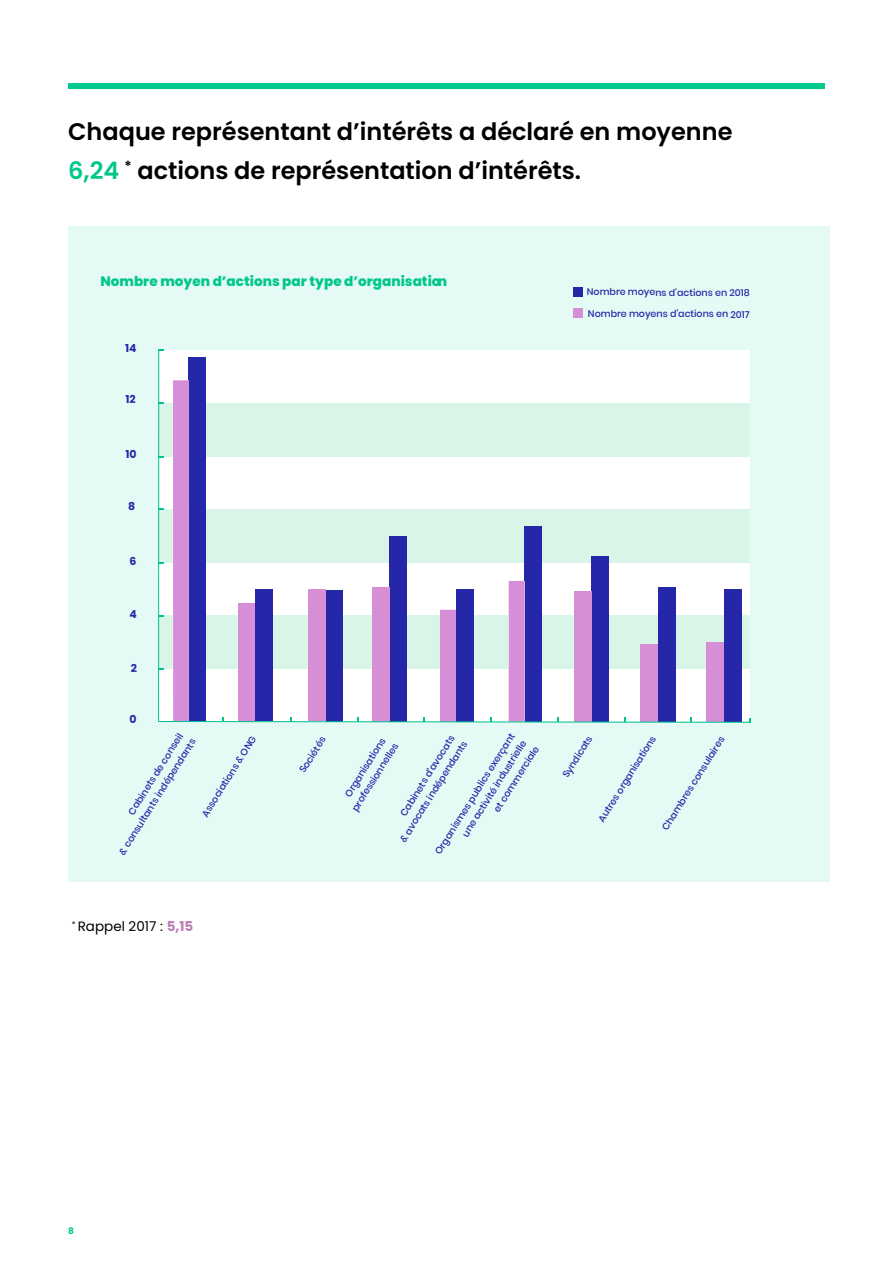
<style>
.page{position:relative;width:893px;height:1263px;background:#fff}
.page>*{position:absolute;margin:0;border:0;box-sizing:border-box;transform-origin:0 0}
.t1{font:600 24px/38.4px "Poppins";color:#000}
.t2{font:800 13.65px "Poppins";color:#00c78c}
.t3{font:13.5px "Poppins";color:#000}
.t4{font:700 10.95px "Poppins";color:#2626a8}
.t5{font:500 9.6px/13.6px "Poppins";letter-spacing:-.005em;color:#2626a8;text-align:right}
.t6{font:700 9px "Poppins";color:#00c78b}
.s1{color:#00c78b}
.s2{font-weight:700;color:#bb7db5}
</style>
<div class="page">
<div style="left:68px;top:83px;width:757px;height:6px;background:#00c78b"></div>
<div style="left:68px;top:226px;width:762px;height:656px;background:#e6faf5"></div>
<div style="left:159px;top:563px;width:591px;height:53px;background:#fff"></div>
<div style="left:159px;top:457px;width:591px;height:54px;background:#fff"></div>
<div style="left:159px;top:350px;width:591px;height:54px;background:#fff"></div>
<div style="left:159px;top:403px;width:591px;height:54px;background:#d9f5e8"></div>
<div style="left:159px;top:509px;width:591px;height:54px;background:#d9f5e8"></div>
<div style="left:188px;top:357px;width:18px;height:364px;background:#2626a8"></div>
<div style="left:390px;top:536px;width:17px;height:185px;background:#2626a8"></div>
<div style="left:525px;top:526px;width:17px;height:195px;background:#2626a8"></div>
<div style="left:591px;top:557px;width:18px;height:165px;background:#2626a8"></div>
<hr style="left:158px;top:350px;width:1px;height:371px;background:#00c28c">
<div style="left:173px;top:380px;width:16px;height:341px;background:#d68fd6"></div>
<div style="left:574px;top:287px;width:9px;height:10px;background:#2626a8"></div>
<div style="left:574px;top:308px;width:9px;height:10px;background:#d68fd6"></div>
<svg style="left:159px;top:581px;width:591px;height:142px"></svg>
<h1 class="t1" style="left:68px;top:113px;width:666px">Chaque représentant d’intérêts a déclaré en moyenne<br><span class="s1">6,24</span> <sup>*</sup> actions de représentation d’intérêts.</h1>
<h2 class="t2" style="left:100px;top:273px;width:348px">Nombre moyen d’actions par type d’organisation</h2>
<p class="t4" style="left:125px;top:342px;width:13px">14</p>
<p class="t4" style="left:125px;top:393px;width:12px">12</p>
<p class="t4" style="left:125px;top:448px;width:13px">10</p>
<p class="t4" style="left:128px;top:500px;width:9px">8</p>
<p class="t4" style="left:130px;top:554px;width:8px">6</p>
<p class="t4" style="left:130px;top:608px;width:9px">4</p>
<p class="t4" style="left:131px;top:661px;width:8px">2</p>
<p class="t4" style="left:130px;top:712px;width:9px">0</p>
<p class="t5" style="left:587px;top:285px;width:164px">Nombre moyens d’actions en 2018</p>
<p class="t5" style="left:588px;top:307px;width:163px">Nombre moyens d’actions en 2017</p>
<p class="t5" style="left:104px;top:843px;width:137px;rotate:-58deg">Cabinets de conseil<br>&amp; consultants indépendants</p>
<p class="t5" style="left:432px;top:850px;width:145px;rotate:-58deg">Organismes publics exerçant une activité industrielle<br>et commerciale</p>
<p class="t5" style="left:559px;top:773px;width:49px;rotate:-58deg">Syndicats</p>
<p class="t5" style="left:199px;top:812px;width:95px;rotate:-58deg">Associations &amp; ONG</p>
<p class="t5" style="left:296px;top:768px;width:42px;rotate:-58deg">Sociétés</p>
<p class="t5" style="left:385px;top:831px;width:119px;rotate:-58deg">Cabinets d’avocats<br>&amp; avocats indépendants</p>
<p class="t5" style="left:659px;top:826px;width:110px;rotate:-58deg">Chambres consulaires</p>
<p class="t5" style="left:595px;top:817px;width:101px;rotate:-58deg">Autres organisations</p>
<p class="t5" style="left:337px;top:800px;width:80px;rotate:-58deg">Organisations professionnelles</p>
<h3 class="t3" style="left:72px;top:918px;width:123px"><sup>*</sup> Rappel 2017 : <span class="s2">5,15</span></h3>
<p class="t6" style="left:68px;top:1225px;width:7px">8</p>
</div>
